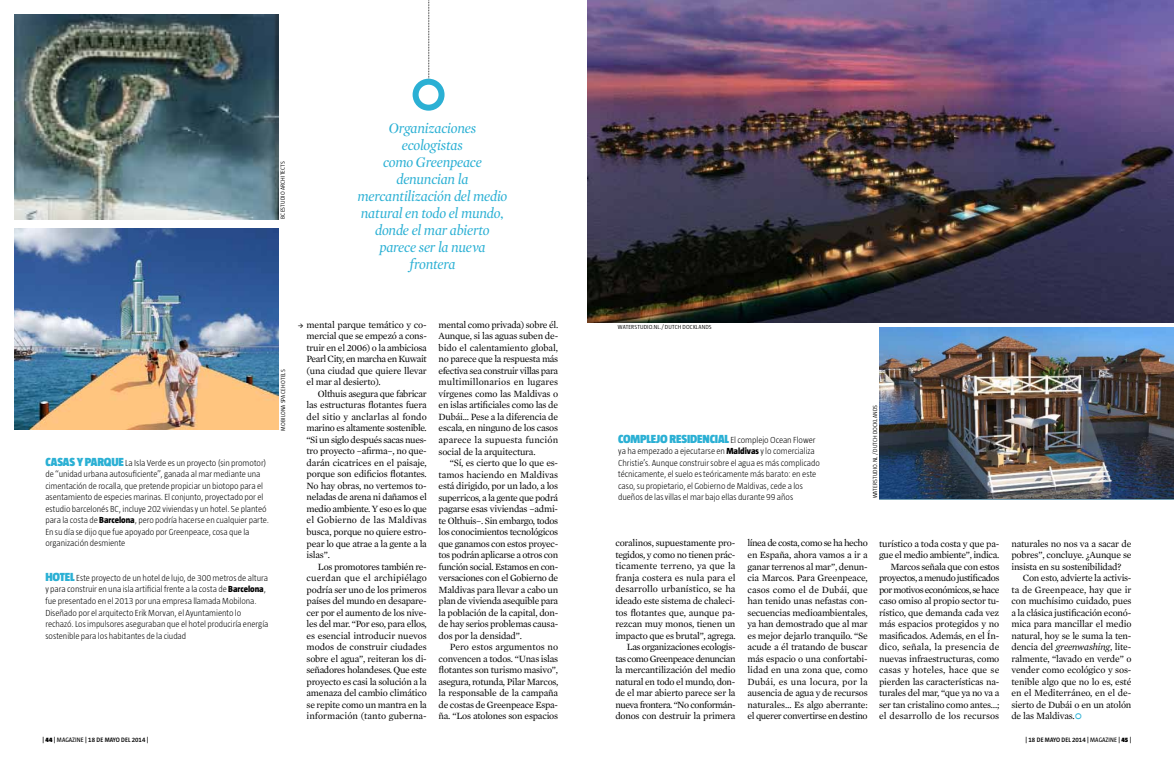
<style>
.page{position:relative;width:1174px;height:769px;background:#fff}
.page>*{position:absolute;margin:0;border:0;box-sizing:border-box;transform-origin:0 0}
.t1{font:italic 15px/17px "Mercury Display";letter-spacing:-.01em;color:#2bb0d4;text-align:center}
.t2{font:9.7px/11.5px "Mercury Text G1";letter-spacing:-.02em;color:#000;text-align:justify}
.t3{font:300 9px/11.5px "Taz Barcelona";letter-spacing:-.005em;color:#000}
.t4{font:600 6.5px "Taz Barcelona";color:#000}
.t5{font:300 6px "Taz Barcelona";letter-spacing:.02em;color:#000}
.s1{font-weight:900;font-size:12px;color:#2bb0d4}
.s2{font-weight:800}
.s3{font-style:italic}
.s4{font-family:"Times New Roman";font-size:20px;color:#2bb0d4}
.s5{font-weight:900}
.s6{font-weight:400}
</style>
<div class="page">
<img style="left:587px;top:0;width:587px;height:322px">
<svg style="left:428px;top:0;width:2px;height:79px"></svg>
<svg style="left:415px;top:82px;width:26px;height:26px"></svg>
<div style="left:412px;top:79px;width:32px;height:32px;border:6px solid #2bb0d4;border-radius:50%"></div>
<img style="left:879px;top:327px;width:295px;height:171px">
<img style="left:14px;top:229px;width:264px;height:200px">
<img style="left:15px;top:15px;width:263px;height:205px">
<p class="t5" style="left:280px;top:219px;width:60px;rotate:-90deg">BC ESTUDIO ARCHITECTS</p>
<p class="t3" style="left:45px;top:457px;width:225px"><span class="s1">CASAS Y PARQUE</span> La Isla Verde es un proyecto (sin promotor) de “unidad urbana autosuficiente”, ganada al mar mediante una cimentación de rocalla, que pretende propiciar un biotopo para el asentamiento de especies marinas. El conjunto, proyectado por el estudio barcelonés BC, incluye 202 viviendas y un hotel. Se planteó para la costa de <span class="s2">Barcelona</span>, pero podría hacerse en cualquier parte.<br>En su día se dijo que fue apoyado por Greenpeace, cosa que la organización desmiente</p>
<p class="t3" style="left:45px;top:572px;width:225px"><span class="s1">HOTEL</span> Este proyecto de un hotel de lujo, de 300 metros de altura y para construir en una isla artificial frente a la costa de <span class="s2">Barcelona</span>, fue presentado en el 2013 por una empresa llamada Mobilona.<br>Diseñado por el arquitecto Erik Morvan, el Ayuntamiento lo rechazó. Los impulsores aseguraban que el hotel produciría energía sostenible para los habitantes de la ciudad</p>
<p class="t5" style="left:280px;top:430px;width:63px;rotate:-90deg">MOBILONA SPACE HOTELS</p>
<h1 class="t1" style="left:357px;top:119px;width:151px">Organizaciones ecologistas<br>como Greenpeace denuncian la mercantilización del medio natural en todo el mundo, donde el mar abierto parece ser la nueva frontera</h1>
<p class="t2" style="left:306px;top:318px;width:122px">mental parque temático y co&shy;mercial que se empezó a cons&shy;truir en el 2006) o la ambiciosa Pearl City, en marcha en Kuwait (una ciudad que quiere llevar el mar al desierto).</p>
<p class="t2" style="left:306px;top:387px;width:122px;text-indent:11px">Olthuis asegura que fabricar las estructuras flotantes fuera del sitio y anclarlas al fondo marino es altamente sostenible. “Si un siglo después sacas nues&shy;tro proyecto –afirma–, no que&shy;darán cicatrices en el paisaje, porque son edificios flotantes.<br>No hay obras, no vertemos to&shy;neladas de arena ni dañamos el medio ambiente. Y eso es lo que el Gobierno de las Maldivas busca, porque no quiere estro&shy;pear lo que atrae a la gente a la islas”.</p>
<p class="t2" style="left:306px;top:560px;width:122px;text-indent:11px">Los promotores también re&shy;cuerdan que el archipiélago podría ser uno de los primeros países del mundo en desapare&shy;cer por el aumento de los nive&shy;les del mar. “Por eso, para ellos, es esencial introducir nuevos modos de construir ciudades sobre el agua”, reiteran los di&shy;señadores holandeses. Que este proyecto es casi la solución a la amenaza del cambio climático se repite como un mantra en la información (tanto guberna-</p>
<p class="t2" style="left:438px;top:319px;width:121px">mental como privada) sobre él.<br>Aunque, si las aguas suben de&shy;bido el calentamiento global, no parece que la respuesta más efectiva sea construir villas para multimillonarios en lugares vírgenes como las Maldivas o en islas artificiales como las de Dubái... Pese a la diferencia de escala, en ninguno de los casos aparece la supuesta función social de la arquitectura.</p>
<p class="t2" style="left:438px;top:457px;width:121px;text-indent:11px">“Sí, es cierto que lo que es&shy;tamos haciendo en Maldivas está dirigido, por un lado, a los superricos, a la gente que podrá pagarse esas viviendas –admi&shy;te Olthuis–. Sin embargo, todos los conocimientos tecnológicos que ganamos con estos proyec&shy;tos podrán aplicarse a otros con función social. Estamos en con&shy;versaciones con el Gobierno de Maldivas para llevar a cabo un plan de vivienda asequible para la población de la capital, don&shy;de hay serios problemas causa&shy;dos por la densidad”.</p>
<p class="t2" style="left:438px;top:641px;width:121px;text-indent:11px">Pero estos argumentos no convencen a todos. “Unas islas flotantes son turismo masivo”, asegura, rotunda, Pilar Marcos, la responsable de la campaña de costas de Greenpeace Espa&shy;ña. “Los atolones son espacios</p>
<p class="t5" style="left:618px;top:323px;width:95px">WATERSTUDIO.NL./ DUTCH DOCKLANDS</p>
<p class="t3" style="left:618px;top:434px;width:203px"><span class="s1">COMPLEJO RESIDENCIAL</span> El complejo Ocean Flower ya ha empezado a ejecutarse en <span class="s2">Maldivas</span> y lo comercializa Christie’s. Aunque construir sobre el agua es más complicado técnicamente, el suelo es teóricamente más barato: en este caso, su propietario, el Gobierno de Maldivas, cede a los dueños de las villas el mar bajo ellas durante 99 años</p>
<p class="t5" style="left:872px;top:498px;width:95px;rotate:-90deg">WATERSTUDIO.NL / DUTCH DOCKLANDS</p>
<p class="t2" style="left:615px;top:537px;width:122px;text-align:right">coralinos, supuestamente pro&shy;tegidos, y como no tienen prác&shy;ticamente terreno, ya que la franja costera es nula para el desarrollo urbanístico, se ha ideado este sistema de chaleci&shy;tos flotantes que, aunque pa&shy;rezcan muy monos, tienen un impacto que es brutal”, agrega.<br>Las organizaciones ecologis&shy;tas como Greenpeace denuncian la mercantilización del medio natural en todo el mundo, don&shy;de el mar abierto parece ser la nueva frontera. “No conformán&shy;donos con destruir la primera</p>
<p class="t2" style="left:747px;top:537px;width:122px">línea de costa, como se ha hecho en España, ahora vamos a ir a ganar terrenos al mar”, denun&shy;cia Marcos. Para Greenpeace, casos como el de Dubái, que han tenido unas nefastas con&shy;secuencias medioambientales, ya han demostrado que al mar es mejor dejarlo tranquilo. “Se acude a él tratando de buscar más espacio o una confortabi&shy;lidad en una zona que, como Dubái, es una locura, por la ausencia de agua y de recursos naturales… Es algo aberrante: el querer convertirse en destino</p>
<p class="t2" style="left:879px;top:537px;width:122px;text-align:right">turístico a toda costa y que pa&shy;gue el medio ambiente”, indica.<br>Marcos señala que con estos proyectos, a menudo justificados por motivos económicos, se hace caso omiso al propio sector tu&shy;rístico, que demanda cada vez más espacios protegidos y no masificados. Además, en el Ín&shy;dico, señala, la presencia de nuevas infraestructuras, como casas y hoteles, hace que se pierden las características na&shy;turales del mar, “que ya no va a ser tan cristalino como antes…; el desarrollo de los recursos</p>
<p class="t2" style="left:1011px;top:537px;width:121px">naturales no nos va a sacar de pobres”, concluye. ¿Aunque se insista en su sostenibilidad?</p>
<p class="t2" style="left:1011px;top:572px;width:122px;text-indent:11px">Con esto, advierte la activis&shy;ta de Greenpeace, hay que ir con muchísimo cuidado, pues a la clásica justificación econó&shy;mica para mancillar el medio natural, hoy se le suma la ten&shy;dencia del <span class="s3">greenwashing</span>, lite&shy;ralmente, “lavado en verde” o vender como ecológico y sos&shy;tenible algo que no lo es, esté en el Mediterráneo, en el de&shy;sierto de Dubái o en un atolón de las Maldivas.<span class="s4">°</span></p>
<p class="t4" style="left:43px;top:736px;width:107px">| <span class="s5">44</span> | <span class="s6">MAGAZINE</span> | 18 DE MAYO DEL 2014 |</p>
<p class="t4" style="left:1025px;top:736px;width:107px">| 18 DE MAYO DEL 2014 | <span class="s6">MAGAZINE</span> | <span class="s5">45</span> |</p>
</div>
